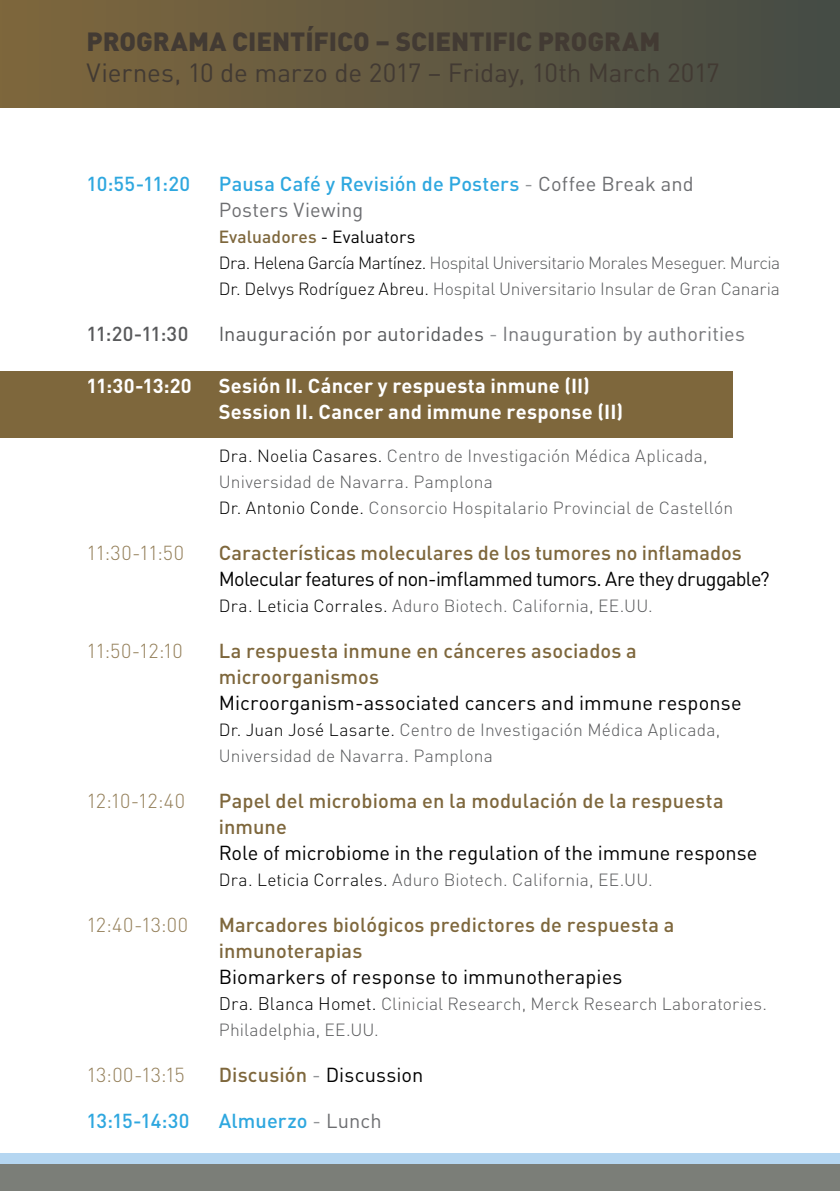
<style>
.page{position:relative;width:840px;height:1191px;background:#fff}
.page>*{position:absolute;margin:0;border:0;box-sizing:border-box;transform-origin:0 0}
.t1{font:26px "DIN";letter-spacing:-.005em;color:#423a33}
.t2{font:900 26px "DIN";color:#423a33}
.t3{font:500 20px/26px "DIN";letter-spacing:.005em;color:#7e673c}
.t4{font:20px "DIN";color:#000}
.t5{font:700 20px/26px "DIN";letter-spacing:.01em;color:#fff}
.t6{font:20px/26px "DIN";letter-spacing:.005em;color:#6d6e71}
.t7{font:20px "DIN";letter-spacing:-.035em;color:#000}
.t8{font:300 20px "DIN";letter-spacing:-.03em;color:#937e58}
.t9{font:20px "DIN";letter-spacing:.005em;color:#58595b}
.t10{font:500 20px "DIN";letter-spacing:.005em;color:#2ea7df}
.t11{font:500 20px "DIN";letter-spacing:-.025em;color:#58595b}
.t12{font:300 17.4px/26px "DIN";letter-spacing:.01em;color:#58595b}
.t13{font:300 17.4px/26px "DIN";letter-spacing:-.01em;color:#58595b}
.s1{font-weight:500;color:#2ea7df}
.s2{color:#939598}
.s3{font-weight:500;color:#7e673c}
.s4{font-weight:400;color:#000}
.s5{color:#000}
.s6{color:#77787b}
.s7{font-size:18px;color:#000}
.s8{font-weight:400;color:#939598}
.s9{font-weight:400;color:#6d6e71}
</style>
<div class="page">
<div style="left:0;top:372px;width:731px;height:66px;background:#7e673c"></div>
<hr style="left:839px;top:173px;width:1px;height:66px;background:#7e673c">
<div style="left:0;top:1153px;width:839px;height:38px;background:#b5d6f1"></div>
<div style="left:0;top:0;width:839px;height:107px;background:linear-gradient(to right,#7f673d,#444b46)"></div>
<div style="left:0;top:1164px;width:839px;height:27px;background:#7b7e78"></div>
<h1 class="t2" style="left:86px;top:24px;width:575px">PROGRAMA CIENTÍFICO – SCIENTIFIC PROGRAM</h1>
<h1 class="t1" style="left:86px;top:56px;width:634px">Viernes, 10 de marzo de 2017 – Friday, 10th March 2017</h1>
<p class="t10" style="left:86px;top:171px;width:105px">10:55-11:20</p>
<p class="t6" style="left:218px;top:170px;width:476px"><span class="s1">Pausa Café y Revisión de Posters</span> <span class="s2">-</span> Coffee Break and<br>Posters Viewing</p>
<p class="t13" style="left:218px;top:223px;width:562px"><span class="s3">Evaluadores</span> <span class="s4">- Evaluators<br></span><span class="s5">Dra. Helena García Martínez.</span> Hospital Universitario Morales Meseguer. Murcia<br><span class="s5">Dr. Delvys Rodríguez Abreu.</span> Hospital Universitario Insular de Gran Canaria</p>
<p class="t11" style="left:86px;top:321px;width:103px">11:20-11:30</p>
<p class="t9" style="left:218px;top:321px;width:527px">Inauguración por autoridades <span class="s2">-</span> <span class="s6">Inauguration by authorities</span></p>
<p class="t5" style="left:86px;top:372px;width:107px">11:30-13:20</p>
<p class="t5" style="left:218px;top:372px;width:406px">Sesión II. Cáncer y respuesta inmune (II)<br>Session II. Cancer and immune response (II)</p>
<p class="t12" style="left:218px;top:442px;width:515px"><span class="s5">Dra. Noelia Casares.</span> Centro de Investigación Médica Aplicada,<br>Universidad de Navarra. Pamplona<br><span class="s5">Dr. Antonio Conde.</span> Consorcio Hospitalario Provincial de Castellón</p>
<p class="t8" style="left:86px;top:540px;width:99px">11:30-11:50</p>
<p class="t3" style="left:218px;top:539px;width:524px">Características moleculares de los tumores no inflamados</p>
<p class="t7" style="left:218px;top:566px;width:552px">Molecular features of non-imflammed tumors. Are they druggable?</p>
<p class="t12" style="left:218px;top:592px;width:435px"><span class="s5">Dra. Leticia Corrales.</span> Aduro Biotech. California, EE.UU.</p>
<p class="t8" style="left:86px;top:638px;width:98px">11:50-12:10</p>
<p class="t3" style="left:218px;top:637px;width:419px">La respuesta inmune en cánceres asociados a microorganismos</p>
<p class="t4" style="left:218px;top:690px;width:524px">Microorganism-associated cancers and immune response</p>
<p class="t12" style="left:218px;top:716px;width:503px"><span class="s5">Dr. Juan José Lasarte.</span> Centro de Investigación Médica Aplicada,<br>Universidad de Navarra. Pamplona</p>
<p class="t8" style="left:86px;top:788px;width:100px">12:10-12:40</p>
<p class="t3" style="left:218px;top:787px;width:506px">Papel del microbioma en la modulación de la respuesta inmune</p>
<p class="t4" style="left:218px;top:840px;width:540px">Role of microbiome in the regulation of the immune response</p>
<p class="t12" style="left:218px;top:866px;width:435px"><span class="s5">Dra. Leticia Corrales.</span> Aduro Biotech. California, EE.UU.</p>
<p class="t8" style="left:86px;top:912px;width:103px">12:40-13:00</p>
<p class="t3" style="left:218px;top:911px;width:457px">Marcadores biológicos predictores de respuesta a inmunoterapias</p>
<p class="t4" style="left:218px;top:964px;width:405px">Biomarkers of response to immunotherapies</p>
<p class="t12" style="left:218px;top:990px;width:549px"><span class="s7">Dra. Blanca Homet.</span> Clinicial Research, Merck Research Laboratories.<br>Philadelphia, EE.UU.</p>
<p class="t8" style="left:86px;top:1062px;width:100px">13:00-13:15</p>
<p class="t4" style="left:218px;top:1062px;width:206px"><span class="s3">Discusión</span> <span class="s2">-</span> Discussion</p>
<p class="t10" style="left:86px;top:1108px;width:104px">13:15-14:30</p>
<p class="t10" style="left:218px;top:1108px;width:164px">Almuerzo <span class="s8">-</span> <span class="s9">Lunch</span></p>
</div>
